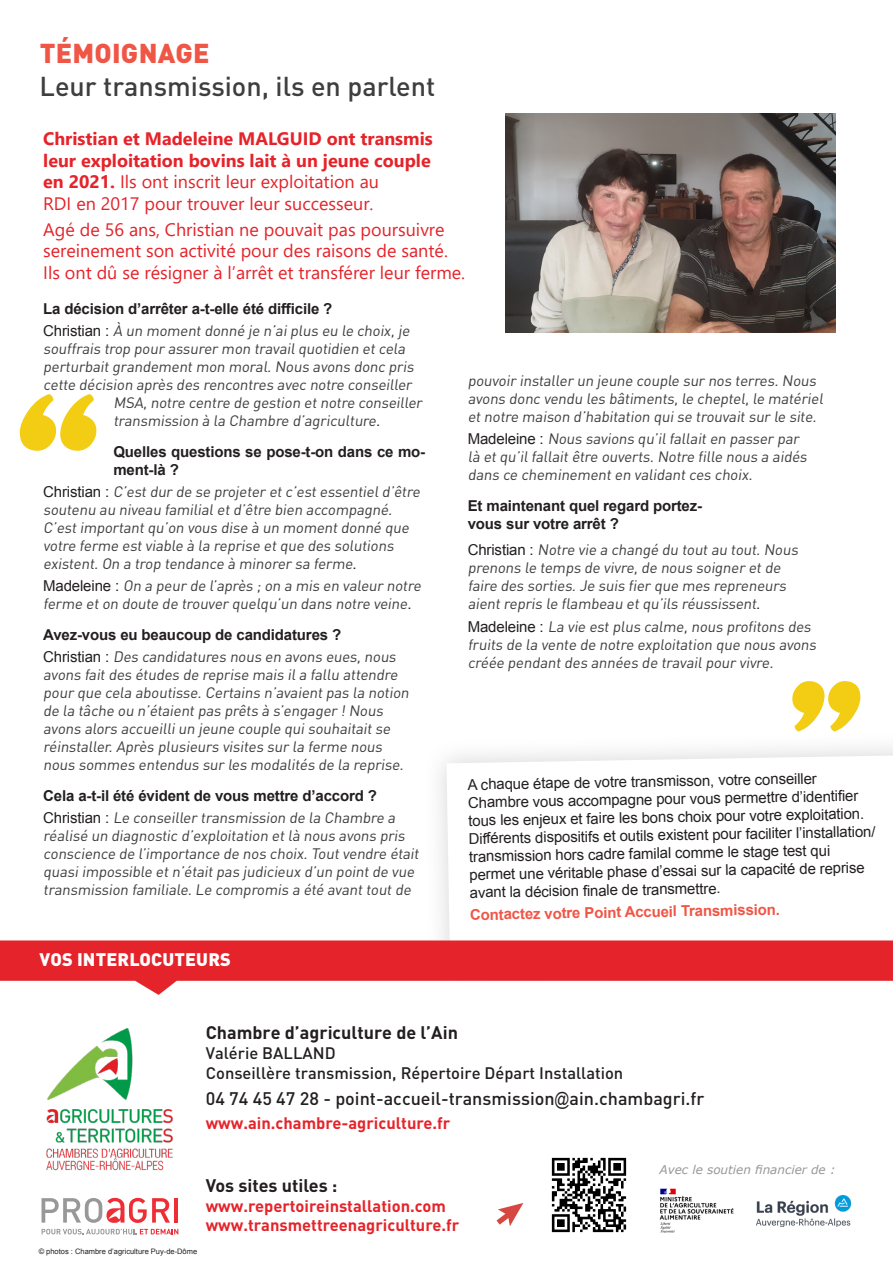
<style>
.page{position:relative;width:893px;height:1263px;background:#fff}
.page>*{position:absolute;margin:0;border:0;box-sizing:border-box;transform-origin:0 0}
.t1{font:500 27px "DIN Pro";color:#3e3e3f}
.t2{font:900 27px "DIN Pro";letter-spacing:.01em;color:#f05646}
.t3{font:700 18px/21.6px "Segoe UI";color:#e5232a}
.t4{font:18px/21.6px "Segoe UI";color:#e5232a}
.t5{font:500 18px "DIN Pro";color:#231f20}
.t6{font:700 18px "DIN Pro";color:#231f20}
.t7{font:900 18px "DIN Pro";letter-spacing:.01em;color:#fff}
.t8{font:700 16.5px "DIN Pro";color:#e5232a}
.t9{font:500 16.5px/19.8px "DIN Pro";color:#231f20}
.t10{font:15px/18px "DIN Pro";letter-spacing:-.01em;color:#3e3e3f}
.t11{font:15px/18px "Arial";color:#231f20}
.t12{font:700 15px/18px "Arial";letter-spacing:-.01em;color:#231f20}
.t13{font:700 15px "Arial";color:#f05646}
.t14{font:italic 12px "Verdana";color:#999898}
.t15{font:7.5px "Arial";color:#231f20}
.s1{font-weight:400}
.s2{font-family:"Arial";color:#231f20}
.s3{font-family:"Arial Narrow";font-weight:400}
</style>
<div class="page">
<svg style="left:792px;top:681px;width:68px;height:50px"></svg>
<img style="left:659px;top:1188px;width:75px;height:45px">
<img style="left:756px;top:1195px;width:94px;height:31px">
<img style="left:46px;top:1028px;width:127px;height:143px">
<svg style="left:42px;top:1229px;width:136px;height:5px"></svg>
<hr style="left:175px;top:1198px;width:3px;height:24px;background:#ee2d35">
<svg style="left:42px;top:1198px;width:128px;height:25px"></svg>
<img style="left:506px;top:114px;width:329px;height:219px">
<svg style="left:20px;top:394px;width:76px;height:57px"></svg>
<div style="left:423px;top:732px;width:470px;height:256px;background:#fbfbfb"></div>
<svg style="left:446px;top:755px;width:441px;height:185px"></svg>
<svg style="left:0;top:940px;width:893px;height:55px;fill:#e5232a"></svg>
<img style="left:551px;top:1157px;width:76px;height:76px">
<svg style="left:497px;top:1203px;width:26px;height:23px"></svg>
<p class="t2" style="left:40px;top:35px;width:171px">TÉMOIGNAGE</p>
<p class="t1" style="left:40px;top:67px;width:397px">Leur transmission, ils en parlent</p>
<p class="t3" style="left:43px;top:126px;width:391px">Christian et Madeleine MALGUID ont transmis leur exploitation bovins lait à un jeune couple en 2021. <span class="s1">Ils ont inscrit leur exploitation au<br>RDI en 2017 pour trouver leur successeur.</span></p>
<p class="t4" style="left:43px;top:217px;width:406px">Agé de 56 ans, Christian ne pouvait pas poursuivre sereinement son activité pour des raisons de santé.</p>
<p class="t4" style="left:43px;top:260px;width:423px">Ils ont dû se résigner à l’arrêt et transférer leur ferme.</p>
<p class="t12" style="left:43px;top:300px;width:291px">La décision d’arrêter a-t-elle été difficile ?</p>
<p class="t10" style="left:43px;top:321px;width:371px"><span class="s2">Ch ristia n :</span> À un momentdonné je n’aiplus eu le choix,je</p>
<p class="t10" style="left:43px;top:339px;width:366px">souffrais trop pour assurer mon travailquotidien etcela</p>
<p class="t10" style="left:43px;top:357px;width:375px">perturbaitgrandementmon moral.Nous avons donc pris</p>
<p class="t10" style="left:43px;top:375px;width:373px">cette décision après des rencontres avec notre conseiller</p>
<p class="t10" style="left:113px;top:393px;width:313px">MSA,notre centre de gestion etnotre conseiller</p>
<p class="t10" style="left:113px;top:411px;width:268px">transmission à la Chambre d’agriculture<span class="s2">.</span></p>
<p class="t12" style="left:113px;top:443px;width:313px">Quelles questions se pose-t-on dans ce mo&shy;ment-là ?</p>
<p class="t10" style="left:43px;top:482px;width:381px"><span class="s2">C h ri sti a n :</span> C’estdur de se projeter etc’estessentield’être soutenu au niveau familialetd’être bien accompagné.<br>C’estimportantqu’on vous dise à un momentdonné que votre ferme estviable à la reprise etque des solutions existent.On a trop tendance à minorer sa ferme<span class="s2">.</span></p>
<p class="t10" style="left:43px;top:576px;width:382px"><span class="s2">M ad elei ne :</span> On a peur de l’après ;on a mis en valeur notre ferme eton doute de trouver quelqu’un dans notre veine<span class="s2">.</span></p>
<p class="t12" style="left:43px;top:626px;width:299px">Avez-vous eu beaucoup de candidatures ?</p>
<p class="t10" style="left:43px;top:647px;width:370px"><span class="s2">C h ri sti a n :</span> Des candidatures nous en avons eues,nous avons faitdes études de reprise mais ila fallu attendre pour que cela aboutisse.Certains n’avaientpas la notion de la tâche ou n’étaientpas prêts à s’engager !Nous avons alors accueilliun jeune couple quisouhaitaitse réinstaller.Après plusieurs visites sur la ferme nous nous sommes entendus sur les modalités de la reprise.</p>
<p class="t12" style="left:43px;top:787px;width:335px">Cela a-t-il été évident de vous mettre d’accord ?</p>
<p class="t10" style="left:43px;top:808px;width:380px"><span class="s2">C h ri sti a n :</span> Le conseiller transmission de la Chambre a réalisé un diagnostic d’exploitation etlà nous avons pris conscience de l’importance de nos choix.Toutvendre était quasiimpossible etn’étaitpas judicieux d’un pointde vue transmission familiale.Le compromis a été avanttoutde</p>
<p class="t10" style="left:468px;top:371px;width:360px">pouvoir installer un jeune couple sur nos terres.Nous avons donc vendu les bâtiments,le cheptel,le matériel etnotre maison d’habitation quise trouvaitsur le site.</p>
<p class="t10" style="left:468px;top:429px;width:343px"><span class="s2">M ad e l e i n e :</span> Nous savions qu’ilfallaiten passer par là etqu’ilfallaitêtre ouverts.Notre fille nous a aidés dans ce cheminementen validantces choix.</p>
<p class="t12" style="left:468px;top:497px;width:236px">Et maintenant quel regard portez&shy;vous sur votre arrêt ?</p>
<p class="t10" style="left:468px;top:540px;width:335px"><span class="s2">C h ri sti a n :</span> Notre vie a changé du toutau tout.Nous prenons le temps de vivre,de nous soigner etde faire des sorties.Je suis fier que mes repreneurs aientrepris le flambeau etqu’ils réussissent<span class="s2">.</span></p>
<p class="t10" style="left:468px;top:617px;width:353px"><span class="s2">M ad e l e i n e :</span> La vie estplus calme,nous profitons des fruits de la vente de notre exploitation que nous avons créée pendantdes années de travailpour vivre.</p>
<p class="t11" style="left:468px;top:775px;width:408px;rotate:-1deg">A chaque étape de votre transmisson, votre conseiller Chambre vous accompagne pour vous permettre d’identifier tous les enjeux et faire les bons choix pour votre exploitation.<br>Différents dispositifs et outils existent pour faciliter l’installation/ transmission hors cadre familal comme le stage test qui permet une véritable phase d’essai sur la capacité de reprise avant la décision finale de transmettre.</p>
<p class="t13" style="left:470px;top:904px;width:311px;rotate:-1deg">Contactez votre Point Accueil Transmission.</p>
<p class="t7" style="left:40px;top:947px;width:193px">VOS INTERLOCUTEURS</p>
<p class="t6" style="left:206px;top:1020px;width:254px">Chambre d’agriculture de l’Ain</p>
<p class="t9" style="left:206px;top:1042px;width:419px">Valérie BALLAND<br>Conseillère transmission, Répertoire Départ Installation</p>
<p class="t5" style="left:206px;top:1086px;width:500px">04 74 45 47 28 - point-accueil-transmission<span class="s3">@</span>ain.chambagri.fr</p>
<p class="t8" style="left:206px;top:1111px;width:246px">www.ain.chambre-agriculture.fr</p>
<p class="t15" style="left:39px;top:1247px;width:160px">© photos : Chambre d’agriculture Puy-de-Dôme</p>
<p class="t6" style="left:206px;top:1173px;width:133px">Vos sites utiles :</p>
<p class="t8" style="left:206px;top:1194px;width:242px">www.repertoireinstallation.com</p>
<p class="t8" style="left:206px;top:1214px;width:255px">www.transmettreenagriculture.fr</p>
<p class="t14" style="left:659px;top:1162px;width:177px">Avec le soutien financier de :</p>
</div>
